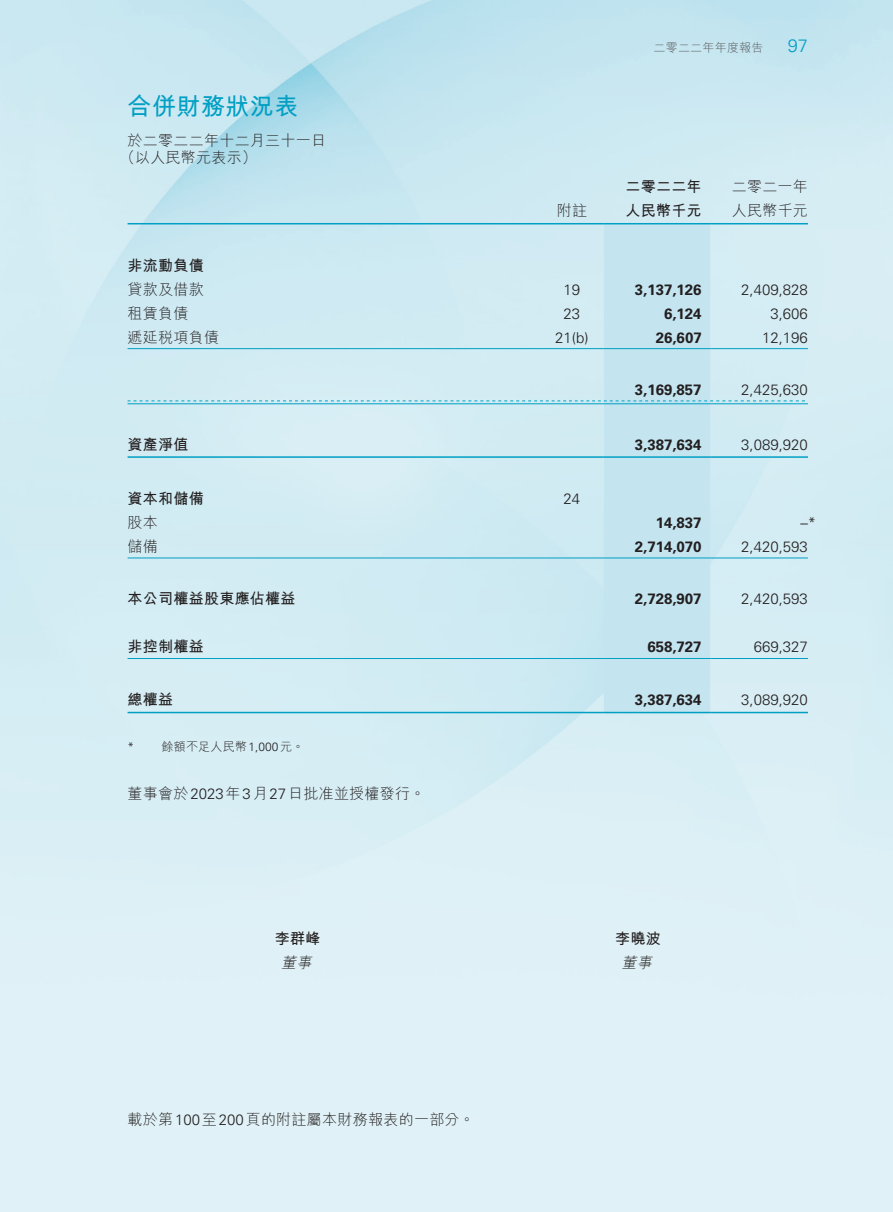
<style>
.page{position:relative;width:893px;height:1212px;background:#fff}
.page>*{position:absolute;margin:0;border:0;box-sizing:border-box;transform-origin:0 0}
.t1{font:700 24px "M Hei HK";letter-spacing:.02em;color:#009fc3}
.t2{font:300 18px "Univers LT Std";color:#009fc3}
._50_Table_txt{font:300 15px "Univers LT Std";color:#231f20}
._50_Table_txt-2{font:700 15px "Univers LT Std";color:#231f20}
._00_txt{font:300 15px "M Hei HK";letter-spacing:.02em;color:#231f20}
._50_Table_txt-3{font:700 15px "M Hei HK";letter-spacing:.02em;color:#231f20}
._50_Table_txt-4{font:300 15px "M Hei HK";letter-spacing:.02em;color:#231f20}
._50_Table_txt-5{font:italic 300 15px "M Hei HK";color:#231f20}
._06_Notes{font:300 12px "M Hei HK";letter-spacing:.02em;color:#231f20}
.t3{font:300 12px "M Hei HK";letter-spacing:.02em;color:#57585a}
.s1{font-family:"Univers LT Std"}
</style>
<div class="page">
<img style="left:0;top:0;width:893px;height:1212px">
<div style="left:604px;top:224px;width:106px;height:488px;background:#c4e5f0"></div>
<hr style="left:128px;top:223px;width:412px;height:1px;background:#009fc3">
<hr style="left:540px;top:223px;width:64px;height:1px;background:#009fc3">
<hr style="left:604px;top:223px;width:106px;height:1px;background:#009fc3">
<hr style="left:710px;top:223px;width:98px;height:1px;background:#009fc3">
<hr style="left:128px;top:348px;width:412px;height:1px;background:#009fc3">
<hr style="left:540px;top:348px;width:64px;height:1px;background:#009fc3">
<hr style="left:604px;top:348px;width:106px;height:1px;background:#009fc3">
<hr style="left:710px;top:348px;width:98px;height:1px;background:#009fc3">
<hr style="left:128px;top:403px;width:412px;height:1px;background:#009fc3">
<hr style="left:540px;top:403px;width:64px;height:1px;background:#009fc3">
<hr style="left:604px;top:403px;width:106px;height:1px;background:#009fc3">
<svg style="left:128px;top:400px;width:677px;height:1px"></svg>
<hr style="left:710px;top:403px;width:98px;height:1px;background:#009fc3">
<hr style="left:128px;top:456px;width:412px;height:2px;background:#009fc3">
<hr style="left:540px;top:456px;width:64px;height:2px;background:#009fc3">
<hr style="left:604px;top:456px;width:106px;height:2px;background:#009fc3">
<hr style="left:710px;top:456px;width:98px;height:2px;background:#009fc3">
<hr style="left:128px;top:558px;width:412px;height:1px;background:#009fc3">
<hr style="left:540px;top:558px;width:64px;height:1px;background:#009fc3">
<hr style="left:604px;top:558px;width:106px;height:1px;background:#009fc3">
<hr style="left:710px;top:558px;width:98px;height:1px;background:#009fc3">
<hr style="left:128px;top:658px;width:412px;height:1px;background:#009fc3">
<hr style="left:540px;top:658px;width:64px;height:1px;background:#009fc3">
<hr style="left:604px;top:658px;width:106px;height:1px;background:#009fc3">
<hr style="left:710px;top:658px;width:98px;height:1px;background:#009fc3">
<hr style="left:128px;top:712px;width:412px;height:1px;background:#009fc3">
<hr style="left:540px;top:712px;width:64px;height:1px;background:#009fc3">
<hr style="left:604px;top:712px;width:106px;height:1px;background:#009fc3">
<hr style="left:710px;top:712px;width:98px;height:1px;background:#009fc3">
<p class="t1" style="left:128px;top:89px;width:172px">合併財務狀況表</p>
<p class="_00_txt" style="left:128px;top:133px;width:200px">於二零二二年十二月三十一日</p>
<p class="_00_txt" style="left:120px;top:150px;width:138px">（以人民幣元表示）</p>
<p class="t3" style="left:653px;top:41px;width:111px">二零二二年年度報告</p>
<p class="t2" style="left:788px;top:35px;width:22px">97</p>
<p class="_50_Table_txt-3" style="left:625px;top:176px;width:78px">二零二二年</p>
<p class="_50_Table_txt-4" style="left:732px;top:179px;width:78px">二零二一年</p>
<p class="_50_Table_txt-4" style="left:557px;top:203px;width:32px">附註</p>
<p class="_50_Table_txt-3" style="left:625px;top:200px;width:78px">人民幣千元</p>
<p class="_50_Table_txt-4" style="left:732px;top:203px;width:78px">人民幣千元</p>
<p class="_50_Table_txt-3" style="left:128px;top:254px;width:78px">非流動負債</p>
<p class="_50_Table_txt-4" style="left:128px;top:281px;width:78px">貸款及借款</p>
<p class="_50_Table_txt" style="left:564px;top:280px;width:18px">19</p>
<p class="_50_Table_txt-2" style="left:635px;top:280px;width:68px">3,137,126</p>
<p class="_50_Table_txt" style="left:741px;top:280px;width:68px">2,409,828</p>
<p class="_50_Table_txt-4" style="left:128px;top:305px;width:62px">租賃負債</p>
<p class="_50_Table_txt" style="left:564px;top:304px;width:18px">23</p>
<p class="_50_Table_txt-2" style="left:664px;top:304px;width:39px">6,124</p>
<p class="_50_Table_txt" style="left:770px;top:304px;width:39px">3,606</p>
<p class="_50_Table_txt-4" style="left:128px;top:329px;width:93px">遞延稅項負債</p>
<p class="_50_Table_txt" style="left:555px;top:328px;width:35px">21(b)</p>
<p class="_50_Table_txt-2" style="left:656px;top:328px;width:47px">26,607</p>
<p class="_50_Table_txt" style="left:762px;top:328px;width:47px">12,196</p>
<p class="_50_Table_txt-2" style="left:635px;top:381px;width:68px">3,169,857</p>
<p class="_50_Table_txt" style="left:741px;top:381px;width:68px">2,425,630</p>
<p class="_50_Table_txt-3" style="left:128px;top:433px;width:62px">資產淨值</p>
<p class="_50_Table_txt-2" style="left:635px;top:435px;width:68px">3,387,634</p>
<p class="_50_Table_txt" style="left:741px;top:435px;width:68px">3,089,920</p>
<p class="_50_Table_txt-3" style="left:128px;top:487px;width:78px">資本和儲備</p>
<p class="_50_Table_txt" style="left:564px;top:489px;width:18px">24</p>
<p class="_50_Table_txt-4" style="left:128px;top:515px;width:32px">股本</p>
<p class="_50_Table_txt-2" style="left:656px;top:514px;width:47px">14,837</p>
<p class="_50_Table_txt" style="left:800px;top:513px;width:17px">–*</p>
<p class="_50_Table_txt-4" style="left:128px;top:539px;width:32px">儲備</p>
<p class="_50_Table_txt-2" style="left:635px;top:538px;width:68px">2,714,070</p>
<p class="_50_Table_txt" style="left:741px;top:537px;width:68px">2,420,593</p>
<p class="_50_Table_txt-3" style="left:128px;top:588px;width:170px">本公司權益股東應佔權益</p>
<p class="_50_Table_txt-2" style="left:635px;top:590px;width:68px">2,728,907</p>
<p class="_50_Table_txt" style="left:741px;top:590px;width:68px">2,420,593</p>
<p class="_50_Table_txt-3" style="left:128px;top:636px;width:78px">非控制權益</p>
<p class="_50_Table_txt-2" style="left:647px;top:638px;width:56px">658,727</p>
<p class="_50_Table_txt" style="left:754px;top:638px;width:56px">669,327</p>
<p class="_50_Table_txt-3" style="left:128px;top:688px;width:47px">總權益</p>
<p class="_50_Table_txt-2" style="left:635px;top:691px;width:68px">3,387,634</p>
<p class="_50_Table_txt" style="left:741px;top:691px;width:68px">3,089,920</p>
<p class="_06_Notes" style="left:128px;top:741px;width:178px"><span class="s1">*</span> 餘額不足人民幣<span class="s1">1,000</span>元。</p>
<p class="_00_txt" style="left:128px;top:786px;width:299px">董事會於<span class="s1">2023</span>年<span class="s1">3</span>月<span class="s1">27</span>日批准並授權發行。</p>
<p class="_50_Table_txt-3" style="left:275px;top:927px;width:47px">李群峰</p>
<p class="_50_Table_txt-3" style="left:615px;top:927px;width:47px">李曉波</p>
<p class="_50_Table_txt-5" style="left:281px;top:954px;width:35px">董事</p>
<p class="_50_Table_txt-5" style="left:621px;top:954px;width:35px">董事</p>
<p class="_00_txt" style="left:128px;top:1112px;width:349px">載於第<span class="s1">100</span>至<span class="s1">200</span>頁的附註屬本財務報表的一部分。</p>
</div>
